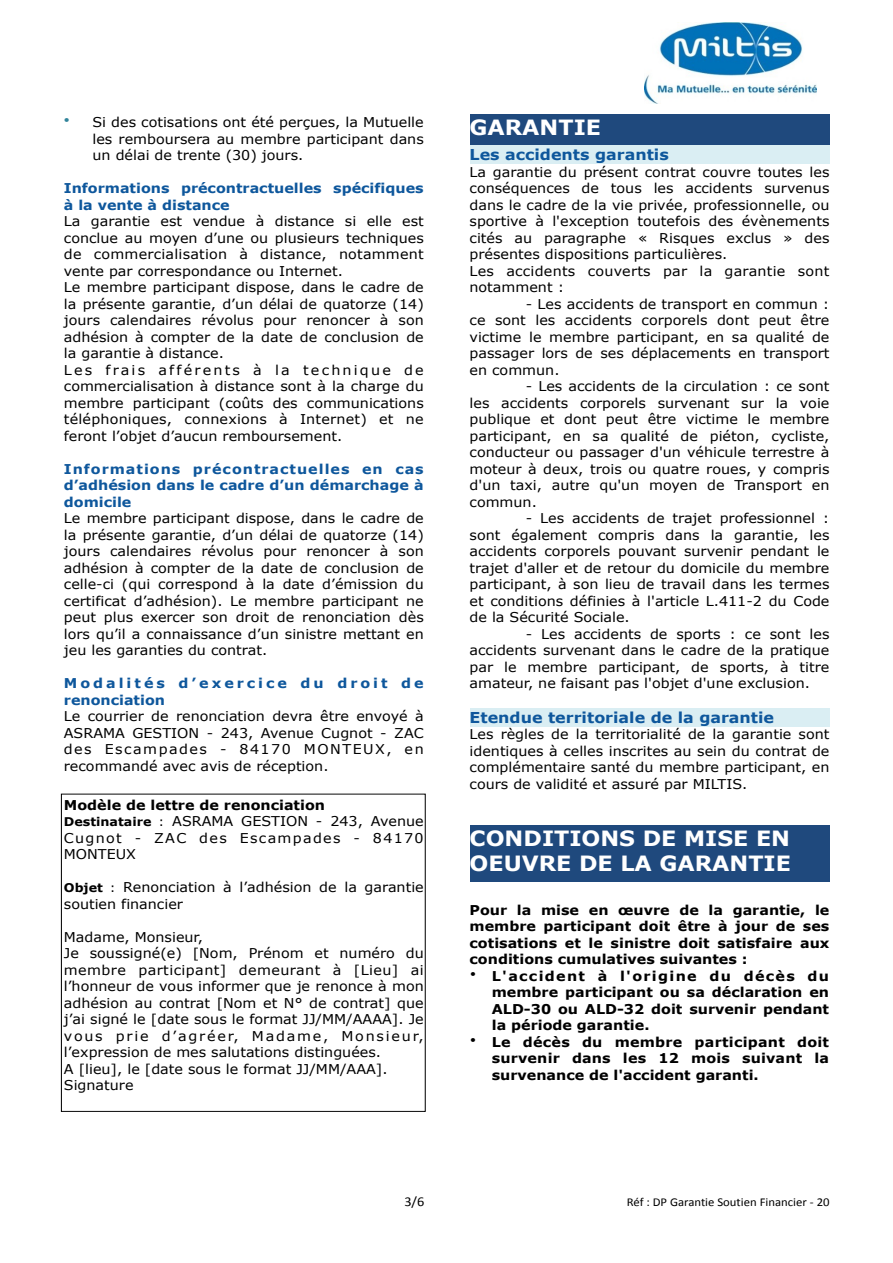
<style>
.page{position:relative;width:893px;height:1263px;background:#fff}
.page>*{position:absolute;margin:0;border:0;box-sizing:border-box;transform-origin:0 0}
.t1{font:700 21px/25.5px "Verdana";color:#fff;scale:1.06 1}
.t2{font:700 15px "Verdana";color:#0e579c;scale:1.06 1}
.t3{font:13.5px/16.5px "Verdana";color:#000;scale:1.06 1}
.t4{font:700 13.5px/16.5px "Verdana";color:#000;text-align:justify;scale:1.06 1}
.t5{font:13.5px "Calibri";color:#000;scale:1.06 1}
.t6{font:12px "Calibri";color:#000;scale:1.06 1}
.s1{font-weight:700;color:#0e579c}
.s2{font-weight:700}
.s3{font-weight:700;font-size:12px}
.s4{font-size:12px}
</style>
<div class="page">
<img style="left:645px;top:22px;width:171px;height:81px">
<div style="left:61px;top:794px;width:365px;height:318px;border:1px solid #000"></div>
<div style="left:470px;top:114px;width:360px;height:32px;background:#1f497d"></div>
<div style="left:470px;top:146px;width:360px;height:18px;background:#daeef3"></div>
<div style="left:470px;top:708px;width:360px;height:18px;background:#daeef3"></div>
<div style="left:470px;top:825px;width:360px;height:57px;background:#1f497d"></div>
<p class="t3" style="left:93px;top:114px;width:314px;text-align:justify;text-indent:-29px"><sup>•</sup> Si des cotisations ont été perçues, la Mutuelle les remboursera au membre participant dans un délai de trente (30) jours.</p>
<p class="t3" style="left:64px;top:180px;width:341px"><span class="s1">Informations précontractuelles spécifiques à la vente à distance<br></span>La garantie est vendue à distance si elle est conclue au moyen d’une ou plusieurs techniques de commercialisation à distance, notamment vente par correspondance ou Internet.<br>Le membre participant dispose, dans le cadre de la présente garantie, d’un délai de quatorze (14) jours calendaires révolus pour renoncer à son adhésion à compter de la date de conclusion de la garantie à distance.<br>Les frais afférents à la technique de commercialisation à distance sont à la charge du membre participant (coûts des communications téléphoniques, connexions à Internet) et ne feront l’objet d’aucun remboursement.</p>
<p class="t3" style="left:64px;top:461px;width:341px"><span class="s1">Informations précontractuelles en cas d’adhésion dans le cadre d’un démarchage à domicile<br></span>Le membre participant dispose, dans le cadre de la présente garantie, d’un délai de quatorze (14) jours calendaires révolus pour renoncer à son adhésion à compter de la date de conclusion de celle-ci (qui correspond à la date d’émission du certificat d’adhésion). Le membre participant ne peut plus exercer son droit de renonciation dès lors qu’il a connaissance d’un sinistre mettant en jeu les garanties du contrat.</p>
<p class="t3" style="left:64px;top:675px;width:341px"><span class="s1">Modalités d’exercice du droit de renonciation<br></span>Le courrier de renonciation devra être envoyé à ASRAMA GESTION - 243, Avenue Cugnot - ZAC des Escampades - 84170 MONTEUX, en recommandé avec avis de réception.</p>
<p class="t3" style="left:64px;top:797px;width:341px"><span class="s2">Modèle de lettre de renonciation<br></span><span class="s3">Destinataire</span> <span class="s4">:</span> ASRAMA GESTION - 243, Avenue<br>Cugnot - ZAC des Escampades - 84170<br>MONTEUX</p>
<p class="t3" style="left:64px;top:879px;width:341px"><span class="s3">Objet</span> <span class="s4">:</span> Renonciation à l’adhésion de la garantie soutien financier</p>
<p class="t3" style="left:64px;top:929px;width:341px">Madame, Monsieur,<br>Je soussigné(e) [Nom, Prénom et numéro du membre participant] demeurant à [Lieu] ai l’honneur de vous informer que je renonce à mon adhésion au contrat [Nom et N° de contrat] que j’ai signé le [date sous le format JJ/MM/AAAA]. Je vous prie d’agréer, Madame, Monsieur, l’expression de mes salutations distinguées.<br>A [lieu], le [date sous le format JJ/MM/AAA].<br>Signature</p>
<p class="t1" style="left:470px;top:115px;width:126px">GARANTIE</p>
<p class="t2" style="left:470px;top:145px;width:189px">Les accidents garantis</p>
<p class="t3" style="left:470px;top:164px;width:341px">La garantie du présent contrat couvre toutes les conséquences de tous les accidents survenus dans le cadre de la vie privée, professionnelle, ou sportive à l'exception toutefois des évènements cités au paragraphe « Risques exclus » des présentes dispositions particulières.<br>Les accidents couverts par la garantie sont notamment :</p>
<p class="t3" style="left:470px;top:296px;width:341px;text-align:justify;text-indent:56px">- Les accidents de transport en commun : ce sont les accidents corporels dont peut être victime le membre participant, en sa qualité de passager lors de ses déplacements en transport en commun.</p>
<p class="t3" style="left:470px;top:378px;width:341px;text-align:justify;text-indent:56px">- Les accidents de la circulation : ce sont les accidents corporels survenant sur la voie publique et dont peut être victime le membre participant, en sa qualité de piéton, cycliste, conducteur ou passager d'un véhicule terrestre à moteur à deux, trois ou quatre roues, y compris d'un taxi, autre qu'un moyen de Transport en commun.</p>
<p class="t3" style="left:470px;top:510px;width:341px;text-align:justify;text-indent:56px">- Les accidents de trajet professionnel : sont également compris dans la garantie, les accidents corporels pouvant survenir pendant le trajet d'aller et de retour du domicile du membre participant, à son lieu de travail dans les termes et conditions définies à l'article L.411-2 du Code de la Sécurité Sociale.</p>
<p class="t3" style="left:470px;top:626px;width:341px;text-align:justify;text-indent:56px">- Les accidents de sports : ce sont les accidents survenant dans le cadre de la pratique par le membre participant, de sports, à titre amateur, ne faisant pas l'objet d'une exclusion.</p>
<p class="t2" style="left:470px;top:708px;width:289px">Etendue territoriale de la garantie</p>
<p class="t3" style="left:470px;top:726px;width:341px;text-align:justify">Les règles de la territorialité de la garantie sont identiques à celles inscrites au sein du contrat de complémentaire santé du membre participant, en cours de validité et assuré par MILTIS.</p>
<p class="t1" style="left:470px;top:826px;width:305px">CONDITIONS DE MISE EN<br>OEUVRE DE LA GARANTIE</p>
<p class="t4" style="left:470px;top:902px;width:341px">Pour la mise en œuvre de la garantie, le membre participant doit être à jour de ses cotisations et le sinistre doit satisfaire aux conditions cumulatives suivantes :</p>
<p class="t4" style="left:492px;top:968px;width:320px;text-indent:-22px">• L'accident à l'origine du décès du membre participant ou sa déclaration en ALD-30 ou ALD-32 doit survenir pendant la période garantie.</p>
<p class="t4" style="left:492px;top:1034px;width:320px;text-indent:-22px">• Le décès du membre participant doit survenir dans les 12 mois suivant la survenance de l'accident garanti.</p>
<p class="t5" style="left:404px;top:1193px;width:20px">3/6</p>
<p class="t6" style="left:627px;top:1194px;width:193px">Réf : DP Garantie Soutien Financier - 20</p>
</div>
